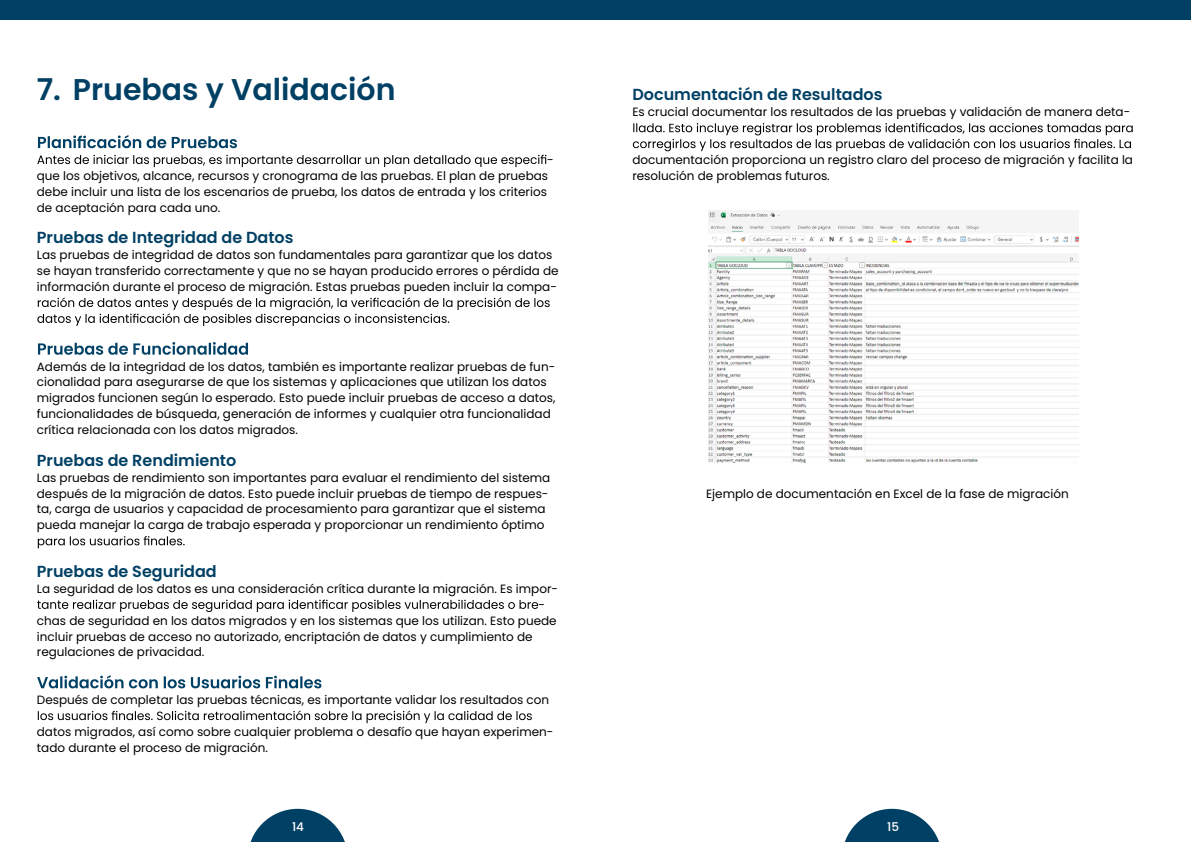
<style>
.page{position:relative;width:1191px;height:842px;background:#fff}
.page>*{position:absolute;margin:0;border:0;box-sizing:border-box;transform-origin:0 0}
.t1{font:600 30px "Poppins";color:#004064}
.t2{font:600 16px "Poppins";color:#004064}
.t3{font:12px/15.9px "Poppins";color:#000}
.t4{font:500 12px "Poppins";color:#fff}
</style>
<div class="page">
<svg style="left:844px;top:809px;width:95px;height:33px"></svg>
<svg style="left:250px;top:809px;width:95px;height:33px"></svg>
<div style="left:595px;top:0;width:596px;height:19px;background:#004064"></div>
<div style="left:0;top:0;width:595px;height:19px;background:#004064"></div>
<svg style="left:38px;top:135px;width:199px;height:13px"></svg>
<svg style="left:37px;top:155px;width:509px;height:12px"></svg>
<svg style="left:37px;top:297px;width:513px;height:29px"></svg>
<svg style="left:38px;top:342px;width:210px;height:13px"></svg>
<svg style="left:38px;top:536px;width:147px;height:12px"></svg>
<svg style="left:37px;top:600px;width:501px;height:12px"></svg>
<svg style="left:37px;top:675px;width:284px;height:13px"></svg>
<svg style="left:38px;top:710px;width:494px;height:13px"></svg>
<svg style="left:633px;top:123px;width:499px;height:28px"></svg>
<img style="left:708px;top:210px;width:370px;height:252px">
<h1 class="t1" style="left:37px;top:72px;width:360px">7. Pruebas y Validación</h1>
<p class="t3" style="left:37px;top:152px;width:518px;text-indent:510px">- que los objetivos, alcance, recursos y cronograma de las pruebas. El plan de pruebas debe incluir una lista de los escenarios de prueba, los datos de entrada y los criterios de aceptación para cada uno.</p>
<h2 class="t2" style="left:37px;top:228px;width:258px">Pruebas de Integridad de Datos</h2>
<p class="t3" style="left:37px;top:247px;width:523px">Las pruebas de integridad de datos son fundamentales para garantizar que los datos se hayan transferido correctamente y que no se hayan producido errores o pérdida de información durante el proceso de migración. Estas pruebas pueden incluir la compa-</p>
<p class="t3" style="left:37px;top:358px;width:520px">Además de la integridad de los datos, también es importante realizar pruebas de fun&shy;cionalidad para asegurarse de que los sistemas y aplicaciones que utilizan los datos migrados funcionen según lo esperado. Esto puede incluir pruebas de acceso a datos, funcionalidades de búsqueda, generación de informes y cualquier otra funcionalidad crítica relacionada con los datos migrados.</p>
<h2 class="t2" style="left:37px;top:451px;width:201px">Pruebas de Rendimiento</h2>
<p class="t3" style="left:37px;top:470px;width:515px">Las pruebas de rendimiento son importantes para evaluar el rendimiento del sistema después de la migración de datos. Esto puede incluir pruebas de tiempo de respues&shy;ta, carga de usuarios y capacidad de procesamiento para garantizar que el sistema pueda manejar la carga de trabajo esperada y proporcionar un rendimiento óptimo</p>
<h2 class="t2" style="left:37px;top:562px;width:181px">Pruebas de Seguridad</h2>
<p class="t3" style="left:37px;top:581px;width:523px">La seguridad de los datos es una consideración crítica durante la migración. Es impor-</p>
<p class="t3" style="left:538px;top:597px;width:8px">-</p>
<p class="t3" style="left:37px;top:613px;width:521px">chas de seguridad en los datos migrados y en los sistemas que los utilizan. Esto puede</p>
<p class="t3" style="left:37px;top:628px;width:497px">incluir pruebas de acceso no autorizado, encriptación de datos y cumplimiento de</p>
<p class="t3" style="left:37px;top:644px;width:169px">regulaciones de privacidad.</p>
<p class="t3" style="left:37px;top:692px;width:514px">Después de completar las pruebas técnicas, es importante validar los resultados con</p>
<p class="t3" style="left:37px;top:724px;width:518px">datos migrados, así como sobre cualquier problema o desafío que hayan experimen&shy;tado durante el proceso de migración.</p>
<h2 class="t2" style="left:632px;top:86px;width:252px">Documentación de Resultados</h2>
<p class="t3" style="left:632px;top:104px;width:499px">Es crucial documentar los resultados de las pruebas y validación de manera deta-</p>
<p class="t3" style="left:632px;top:152px;width:502px">documentación proporciona un registro claro del proceso de migración y facilita la resolución de problemas futuros.</p>
<p class="t3" style="left:706px;top:485px;width:364px">Ejemplo de documentación en Excel de la fase de migración</p>
<p class="t4" style="left:292px;top:820px;width:13px">14</p>
<p class="t4" style="left:887px;top:820px;width:13px">15</p>
</div>
